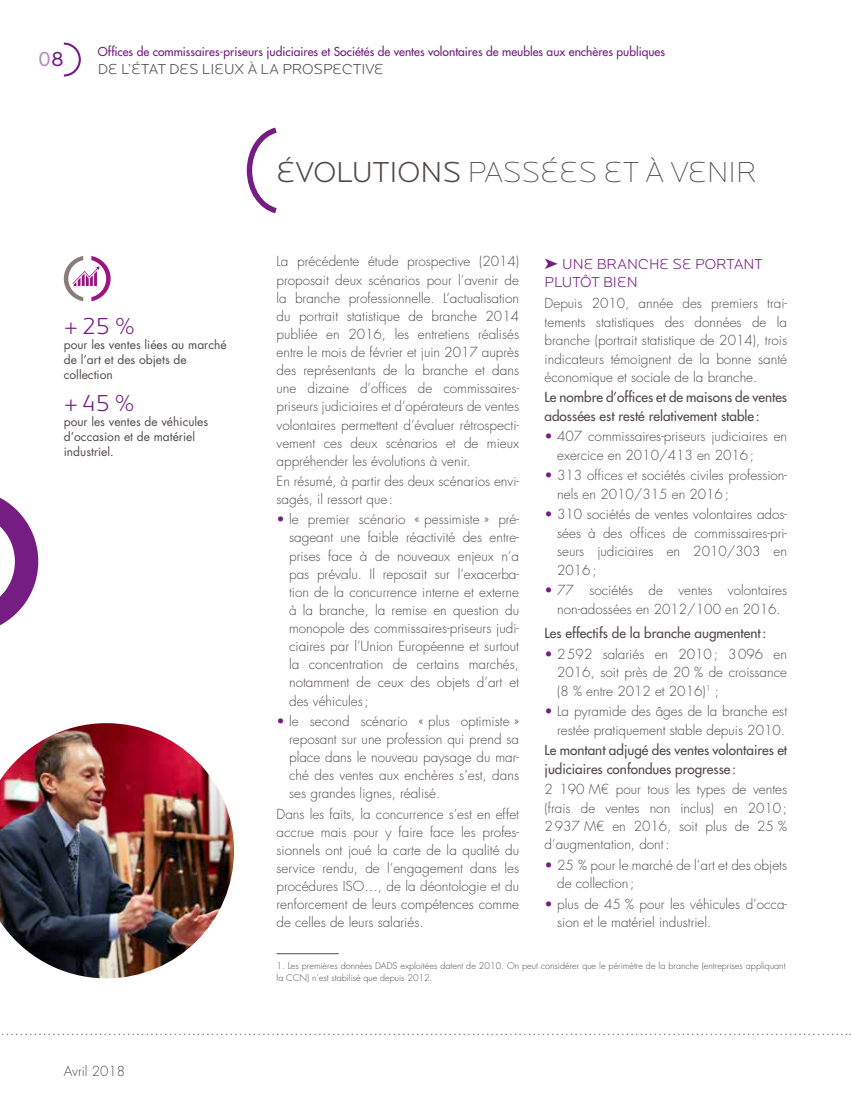
<style>
.page{position:relative;width:851px;height:1106px;background:#fff}
.page>*{position:absolute;margin:0;border:0;box-sizing:border-box;transform-origin:0 0}
.t1{font:200 30px "Locator Display";color:#534a49}
.t2{font:300 24px "Locator Display";color:#751d82}
.t3{font:21px "Locator Display";color:#b58ec0}
.t4{font:300 15px "Locator Display";color:#534a49}
.t5{font:300 15px/18.5px "Locator Display";color:#751d82}
.t6{font:300 13.5px/18.1px "Futura Std";color:#534a49;text-align:justify}
.t7{font:500 13.5px/18.5px "Futura Std";color:#534a49}
.t8{font:12px/15px "Futura Std";color:#534a49}
.t9{font:500 12px "Futura Std";color:#751d82}
.t10{font:300 9px/12px "Futura Std";color:#534a49}
.s1{color:#751d82}
.s2{font-weight:300}
</style>
<div class="page">
<svg style="left:64px;top:43px;width:17px;height:34px"></svg>
<svg style="left:2px;top:1033px;width:849px;height:2px"></svg>
<svg style="left:64px;top:256px;width:47px;height:45px"></svg>
<svg style="left:0;top:497px;width:38px;height:129px"></svg>
<svg style="left:246px;top:127px;width:31px;height:87px"></svg>
<hr style="left:276px;top:953px;width:63px;height:1px;background:#534a49">
<img style="left:0;top:723px;width:234px;height:255px">
<h3 class="t3" style="left:38px;top:46px;width:27px">0<span class="s1">8</span></h3>
<p class="t9" style="left:98px;top:44px;width:568px">Offices de commissaires-priseurs judiciaires et Sociétés de ventes volontaires de meubles aux enchères publiques</p>
<p class="t4" style="left:98px;top:59px;width:287px">DE L’ÉTAT DES LIEUX À LA PROSPECTIVE</p>
<h1 class="t1" style="left:276px;top:154px;width:482px"><span class="s2">ÉVOLUTIONS</span> PASSÉES ET À VENIR</h1>
<h2 class="t2" style="left:64px;top:312px;width:73px">+25%</h2>
<p class="t8" style="left:64px;top:337px;width:164px">pour les ventes liées au marché de l’art et des objets de collection</p>
<h2 class="t2" style="left:64px;top:389px;width:73px">+45%</h2>
<p class="t8" style="left:64px;top:414px;width:146px">pour les ventes de véhicules d’occasion et de matériel industriel.</p>
<p class="t6" style="left:64px;top:1062px;width:63px">Avril 2018</p>
<p class="t6" style="left:276px;top:253px;width:244px">La précédente étude prospective (2014) proposait deux scénarios pour l’avenir de la branche professionnelle. L’actualisation du portrait statistique de branche 2014 publiée en 2016, les entretiens réalisés entre le mois de février et juin 2017 auprès des représentants de la branche et dans une dizaine d’offices de commissaires&shy;priseurs judiciaires et d’opérateurs de ventes volontaires permettent d’évaluer rétrospecti&shy;vement ces deux scénarios et de mieux appréhender les évolutions à venir.</p>
<p class="t6" style="left:276px;top:472px;width:244px">En résumé, à partir des deux scénarios envi&shy;sagés, il ressort que:</p>
<p class="t6" style="left:289px;top:511px;width:231px;text-indent:-13px"><span class="s1">•</span> le premier scénario « pessimiste » pré&shy;sageant une faible réactivité des entre&shy;prises face à de nouveaux enjeux n’a pas prévalu. Il reposait sur l’exacerba&shy;tion de la concurrence interne et externe à la branche, la remise en question du monopole des commissaires-priseurs judi&shy;ciaires par l’Union Européenne et surtout la concentration de certains marchés, notamment de ceux des objets d’art et des véhicules;</p>
<p class="t6" style="left:289px;top:712px;width:231px;text-indent:-13px"><span class="s1">•</span> le second scénario « plus optimiste » reposant sur une profession qui prend sa place dans le nouveau paysage du mar&shy;ché des ventes aux enchères s’est, dans ses grandes lignes, réalisé.</p>
<p class="t6" style="left:276px;top:805px;width:244px">Dans les faits, la concurrence s’est en effet accrue mais pour y faire face les profes&shy;sionnels ont joué la carte de la qualité du service rendu, de l’engagement dans les procédures ISO…, de la déontologie et du renforcement de leurs compétences comme de celles de leurs salariés.</p>
<p class="t5" style="left:544px;top:254px;width:219px">➤ UNE BRANCHE SE PORTANT<br>PLUTÔT BIEN</p>
<p class="t6" style="left:544px;top:294px;width:244px">Depuis 2010, année des premiers trai&shy;tements statistiques des données de la branche (portrait statistique de 2014), trois indicateurs témoignent de la bonne santé économique et sociale de la branche.</p>
<p class="t7" style="left:544px;top:388px;width:244px">Le nombre d’offices et de maisons de ventes adossées est resté relativement stable :</p>
<p class="t6" style="left:557px;top:428px;width:231px;text-indent:-13px"><span class="s1">•</span> 407 commissaires-priseurs judiciaires en exercice en 2010/413 en 2016;</p>
<p class="t6" style="left:557px;top:466px;width:231px;text-indent:-13px"><span class="s1">•</span> 313 offices et sociétés civiles profession&shy;nels en 2010/315 en 2016;</p>
<p class="t6" style="left:557px;top:505px;width:231px;text-indent:-13px"><span class="s1">•</span> 310 sociétés de ventes volontaires ados&shy;sées à des offices de commissaires-pri&shy;seurs judiciaires en 2010/303 en 2016;</p>
<p class="t6" style="left:544px;top:581px;width:244px;text-align:center"><span class="s1">•</span> 77 sociétés de ventes volontaires non-adossées en 2012/100 en 2016.</p>
<p class="t7" style="left:544px;top:624px;width:223px">Les effectifs de la branche augmentent:</p>
<p class="t6" style="left:557px;top:645px;width:231px;text-indent:-13px"><span class="s1">•</span> 2592 salariés en 2010; 3096 en 2016, soit près de 20 % de croissance (8 % entre 2012 et 2016)<sup>1</sup> ;</p>
<p class="t6" style="left:544px;top:702px;width:244px;text-align:right"><span class="s1">•</span> La pyramide des âges de la branche est restée pratiquement stable depuis 2010.</p>
<p class="t7" style="left:544px;top:741px;width:244px">Le montant adjugé des ventes volontaires et judiciaires confondues progresse :</p>
<p class="t6" style="left:544px;top:780px;width:244px">2 190 M€ pour tous les types de ventes (frais de ventes non inclus) en 2010; 2937 M€ en 2016, soit plus de 25 % d’augmentation, dont:</p>
<p class="t6" style="left:557px;top:856px;width:231px;text-indent:-13px"><span class="s1">•</span> 25 % pour le marché de l’art et des objets de collection ;</p>
<p class="t6" style="left:557px;top:895px;width:231px;text-indent:-13px"><span class="s1">•</span> plus de 45 % pour les véhicules d’occa&shy;sion et le matériel industriel.</p>
<p class="t10" style="left:276px;top:959px;width:510px">1. Les premières données DADS exploitées datent de 2010. On peut considérer que le périmètre de la branche (entreprises appliquant la CCN) n’est stabilisé que depuis 2012.</p>
</div>
